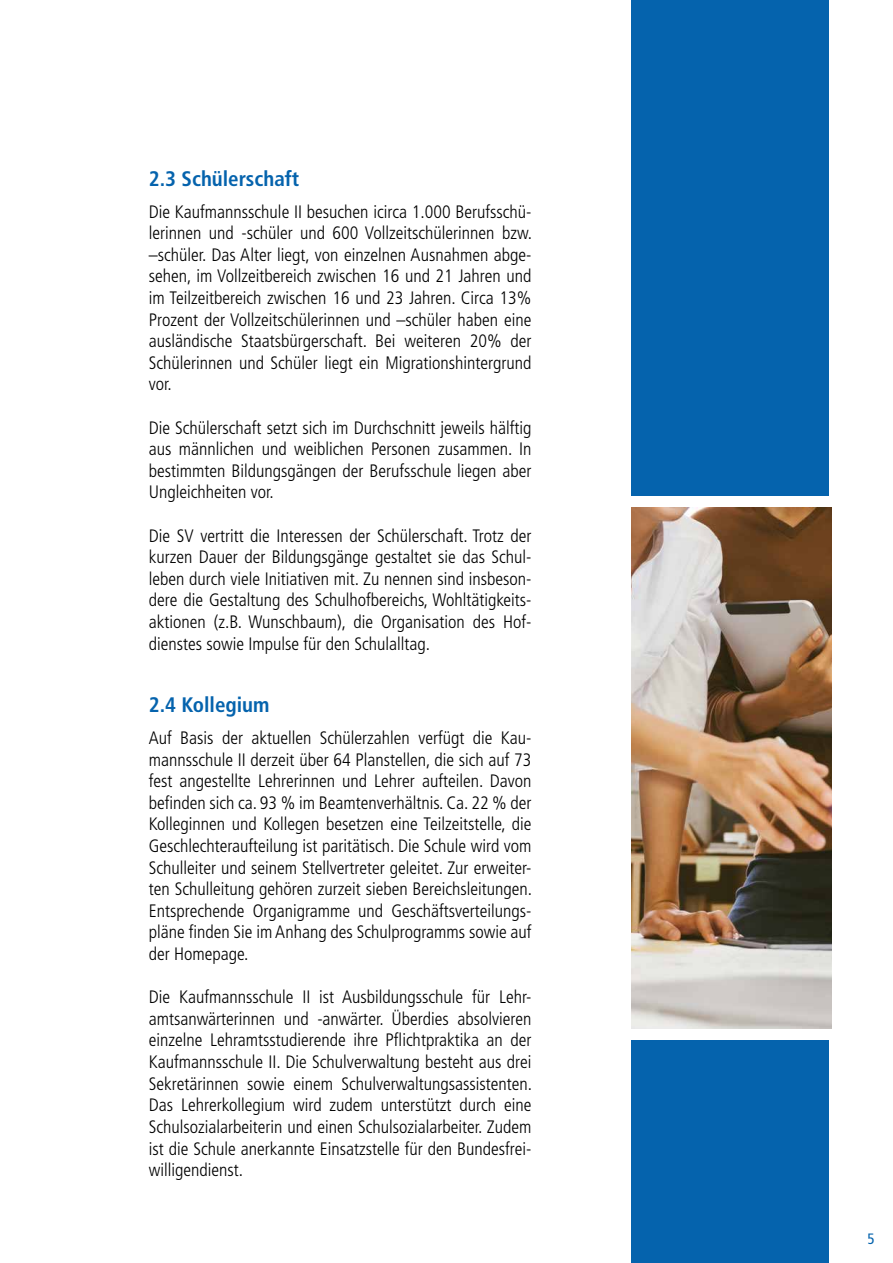
<style>
.page{position:relative;width:893px;height:1263px;background:#fff}
.page>*{position:absolute;margin:0;border:0;box-sizing:border-box;transform-origin:0 0}
.t1{font:700 condensed 21px "Frutiger LT Std";color:#0563ad}
.t2{font:300 condensed 18px/21.6px "Frutiger LT Std";color:#000;text-align:justify}
.t3{font:condensed 15px "Frutiger LT Std";color:#0563ad}
</style>
<div class="page">
<div style="left:631px;top:0;width:198px;height:495px;background:#0563ad"></div>
<div style="left:631px;top:1041px;width:198px;height:222px;background:#0563ad"></div>
<img style="left:631px;top:507px;width:200px;height:521px">
<p class="t1" style="left:149px;top:166px;width:152px">2.3 Schülerschaft</p>
<p class="t2" style="left:149px;top:201px;width:385px">Die Kaufmannsschule II besuchen icirca 1.000 Berufsschü&shy;lerinnen und -schüler und 600 Vollzeitschülerinnen bzw. –schüler. Das Alter liegt, von einzelnen Ausnahmen abge&shy;sehen, im Vollzeitbereich zwischen 16 und 21 Jahren und im Teilzeitbereich zwischen 16 und 23 Jahren. Circa 13% Prozent der Vollzeitschülerinnen und –schüler haben eine ausländische Staatsbürgerschaft. Bei weiteren 20% der Schülerinnen und Schüler liegt ein Migrationshintergrund vor.</p>
<p class="t2" style="left:149px;top:417px;width:384px">Die Schülerschaft setzt sich im Durchschnitt jeweils hälftig aus männlichen und weiblichen Personen zusammen. In bestimmten Bildungsgängen der Berufsschule liegen aber Ungleichheiten vor.</p>
<p class="t2" style="left:149px;top:525px;width:384px">Die SV vertritt die Interessen der Schülerschaft. Trotz der kurzen Dauer der Bildungsgänge gestaltet sie das Schul&shy;leben durch viele Initiativen mit. Zu nennen sind insbeson&shy;dere die Gestaltung des Schulhofbereichs, Wohltätigkeits&shy;aktionen (z.B. Wunschbaum), die Organisation des Hof&shy;dienstes sowie Impulse für den Schulalltag.</p>
<p class="t1" style="left:149px;top:692px;width:122px">2.4 Kollegium</p>
<p class="t2" style="left:149px;top:727px;width:385px">Auf Basis der aktuellen Schülerzahlen verfügt die Kau&shy;mannsschule II derzeit über 64 Planstellen, die sich auf 73 fest angestellte Lehrerinnen und Lehrer aufteilen. Davon befinden sich ca. 93 % im Beamtenverhältnis. Ca. 22 % der Kolleginnen und Kollegen besetzen eine Teilzeitstelle, die Geschlechteraufteilung ist paritätisch. Die Schule wird vom Schulleiter und seinem Stellvertreter geleitet. Zur erweiter&shy;ten Schulleitung gehören zurzeit sieben Bereichsleitungen.<br>Entsprechende Organigramme und Geschäftsverteilungs&shy;pläne finden Sie im Anhang des Schulprogramms sowie auf der Homepage.</p>
<p class="t2" style="left:149px;top:986px;width:385px">Die Kaufmannsschule II ist Ausbildungsschule für Lehr&shy;amtsanwärterinnen und -anwärter. Überdies absolvieren einzelne Lehramtsstudierende ihre Pflichtpraktika an der Kaufmannsschule II. Die Schulverwaltung besteht aus drei Sekretärinnen sowie einem Schulverwaltungsassistenten.<br>Das Lehrerkollegium wird zudem unterstützt durch eine Schulsozialarbeiterin und einen Schulsozialarbeiter. Zudem ist die Schule anerkannte Einsatzstelle für den Bundesfrei&shy;willigendienst.</p>
<p class="t3" style="left:867px;top:1230px;width:9px">5</p>
</div>
